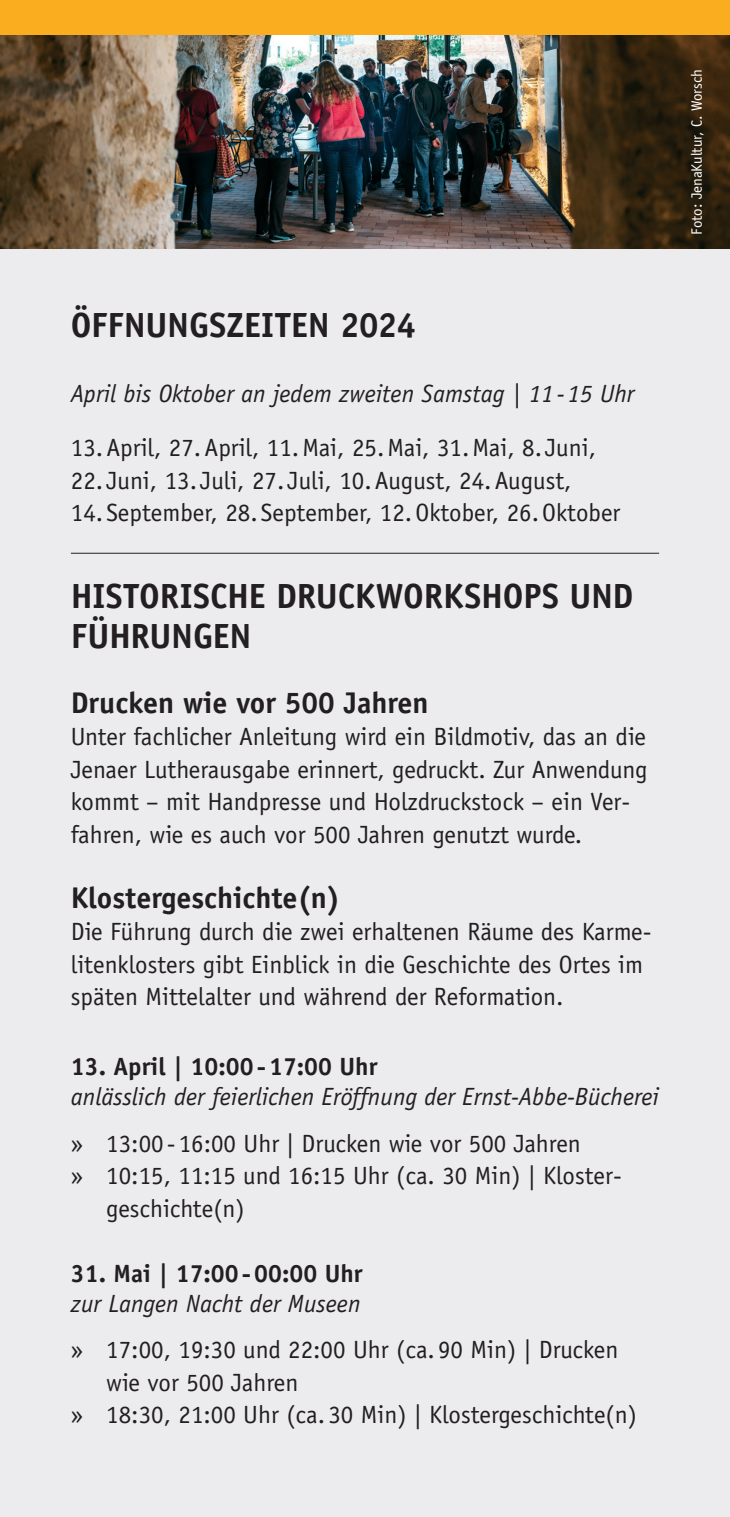
<style>
.page{position:relative;width:730px;height:1517px;background:#fff}
.page>*{position:absolute;margin:0;border:0;box-sizing:border-box;transform-origin:0 0}
.t1{font:700 35px/40px "Officina Sans Std";letter-spacing:-.005em;color:#231f20}
.t2{font:700 30px "Officina Sans Std";color:#231f20}
.t3{font:25px/32.5px "Officina Sans Std";color:#231f20}
.t4{font:italic 25px "Officina Sans Std";color:#231f20}
.t5{font:700 25px "Officina Sans Std";color:#231f20}
.t6{font:15px "Officina Sans Std";color:#fff}
</style>
<div class="page">
<div style="left:0;top:0;width:730px;height:85px;background:#faad1e"></div>
<div style="left:0;top:85px;width:730px;height:1432px;background:#ececee"></div>
<hr style="left:71px;top:553px;width:588px;height:1px;background:#231f20">
<img style="left:0;top:35px;width:730px;height:213px">
<h1 class="t1" style="left:71px;top:305px;width:346px">ÖFFNUNGSZEITEN 2024</h1>
<p class="t4" style="left:71px;top:379px;width:565px">April bis Oktober an jedem zweiten Samstag | 11- 15 Uhr</p>
<p class="t3" style="left:71px;top:431px;width:527px">13.April, 27.April, 11.Mai, 25.Mai, 31.Mai, 8. Juni,</p>
<p class="t3" style="left:71px;top:464px;width:502px">22. Juni, 13. Juli, 27. Juli, 10.August, 24.August,</p>
<p class="t3" style="left:71px;top:496px;width:551px">14. September, 28. September, 12.Oktober, 26.Oktober</p>
<h1 class="t1" style="left:71px;top:575px;width:564px">HISTORISCHE DRUCKWORKSHOPS UND<br>FÜHRUNGEN</h1>
<p class="t2" style="left:71px;top:684px;width:359px">Drucken wie vor 500 Jahren</p>
<p class="t3" style="left:71px;top:720px;width:578px">Unter fachlicher Anleitung wird ein Bildmotiv, das an die Jenaer Lutherausgabe erinnert, gedruckt. Zur Anwendung kommt – mit Handpresse und Holzdruckstock – ein Ver&shy;fahren, wie es auch vor 500 Jahren genutzt wurde.</p>
<p class="t2" style="left:71px;top:879px;width:271px">Klostergeschichte(n)</p>
<p class="t3" style="left:71px;top:915px;width:582px">Die Führung durch die zwei erhaltenen Räume des Karme&shy;litenklosters gibt Einblick in die Geschichte des Ortes im späten Mittelalter und während der Reformation.</p>
<p class="t5" style="left:71px;top:1051px;width:308px">13. April | 10:00-17:00 Uhr</p>
<p class="t4" style="left:71px;top:1082px;width:590px">anlässlich der feierlichen Eröffnung der Ernst-Abbe-Bücherei</p>
<p class="t3" style="left:71px;top:1127px;width:511px">» 13:00- 16:00 Uhr | Drucken wie vor 500 Jahren</p>
<p class="t3" style="left:71px;top:1159px;width:552px">» 10:15, 11:15 und 16:15 Uhr (ca. 30 Min) | Kloster-</p>
<p class="t3" style="left:106px;top:1192px;width:140px">geschichte(n)</p>
<p class="t5" style="left:71px;top:1257px;width:293px">31. Mai | 17:00-00:00 Uhr</p>
<p class="t4" style="left:71px;top:1288px;width:291px">zur Langen Nacht der Museen</p>
<p class="t3" style="left:71px;top:1333px;width:549px">» 17:00, 19:30 und 22:00 Uhr (ca.90 Min) | Drucken</p>
<p class="t3" style="left:106px;top:1366px;width:194px">wie vor 500 Jahren</p>
<p class="t3" style="left:71px;top:1398px;width:568px">» 18:30, 21:00 Uhr (ca. 30 Min) | Klostergeschichte(n)</p>
<p class="t6" style="left:688px;top:235px;width:167px;rotate:-90deg">Foto: JenaKultur, C. Worsch</p>
</div>
